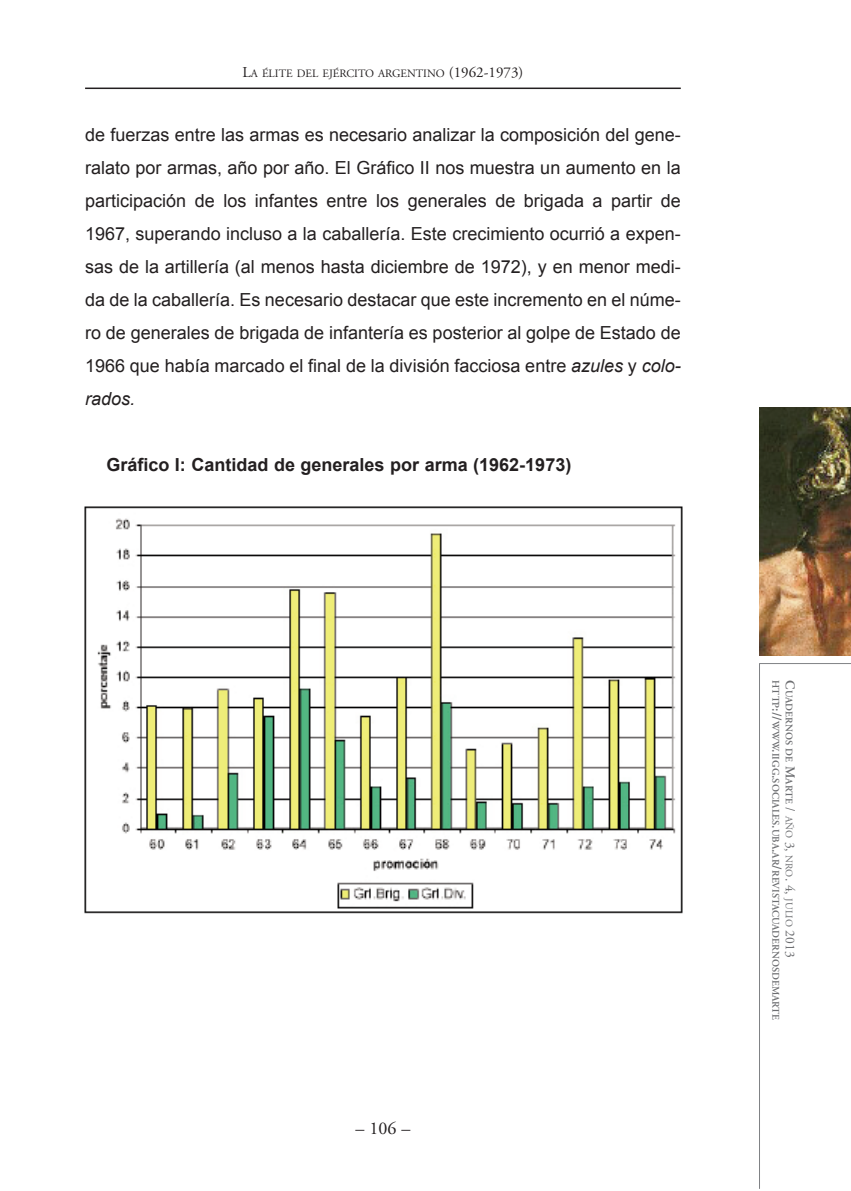
<style>
.page{position:relative;width:851px;height:1191px;background:#fff}
.page>*{position:absolute;margin:0;border:0;box-sizing:border-box;transform-origin:0 0}
.t1{font:18px/33px "Arial";color:#231f20;text-align:justify}
.t2{font:700 18px "Arial";color:#231f20}
.t3{font:18px "Adobe Garamond";color:#231f20}
.t4{font:11.25px "Adobe Garamond";color:#231f20}
.t5{font:600 10.2px/13.4px "Adobe Garamond";color:#6c6d70}
.s1{font-size:15px}
.s2{font-style:italic}
.s3{font-size:13.5px}
.s4{font-weight:400;font-size:13.5px}
.s5{font-weight:400}
</style>
<div class="page">
<hr style="left:85px;top:88px;width:595px;height:1px;background:#231f20">
<hr style="left:759px;top:663px;width:91px;height:1px;background:#808285">
<hr style="left:759px;top:663px;width:1px;height:525px;background:#808285">
<img style="left:759px;top:407px;width:91px;height:248px">
<img style="left:84px;top:506px;width:599px;height:408px">
<p class="t4" style="left:242px;top:69px;width:282px"><span class="s1">L</span>A ÉLITE DEL EJÉRCITO ARGENTINO <span class="s1">(1962-1973)</span></p>
<p class="t1" style="left:85px;top:118px;width:597px">de fuerzas entre las armas es necesario analizar la composición del gene&shy;ralato por armas, año por año. El Gráfico II nos muestra un aumento en la participación de los infantes entre los generales de brigada a partir de 1967, superando incluso a la caballería. Este crecimiento ocurrió a expen&shy;sas de la artillería (al menos hasta diciembre de 1972), y en menor medi&shy;da de la caballería. Es necesario destacar que este incremento en el núme&shy;ro de generales de brigada de infantería es posterior al golpe de Estado de 1966 que había marcado el final de la división facciosa entre <span class="s2">azules</span> y <span class="s2">colo&shy;rados.</span></p>
<p class="t2" style="left:106px;top:454px;width:466px">Gráfico I: Cantidad de generales por arma (1962-1973)</p>
<p class="t3" style="left:355px;top:1120px;width:56px">– 106 –</p>
<p class="t5" style="left:794px;top:680px;width:341px;rotate:90deg"><span class="s3">C</span>UADERNOS DE <span class="s3">M</span>ARTE <span class="s4">/</span> <span class="s5">AÑO</span> <span class="s4">3,</span> <span class="s5">NRO</span><span class="s4">. 4,</span> <span class="s5">JULIO</span> <span class="s4">2013<br></span>HTTP<span class="s3">://</span>WWW<span class="s3">.</span>IIGG<span class="s3">.</span>SOCIALES<span class="s3">.</span>UBA<span class="s3">.</span>AR<span class="s3">/</span>REVISTACUADERNOSDEMARTE</p>
</div>
